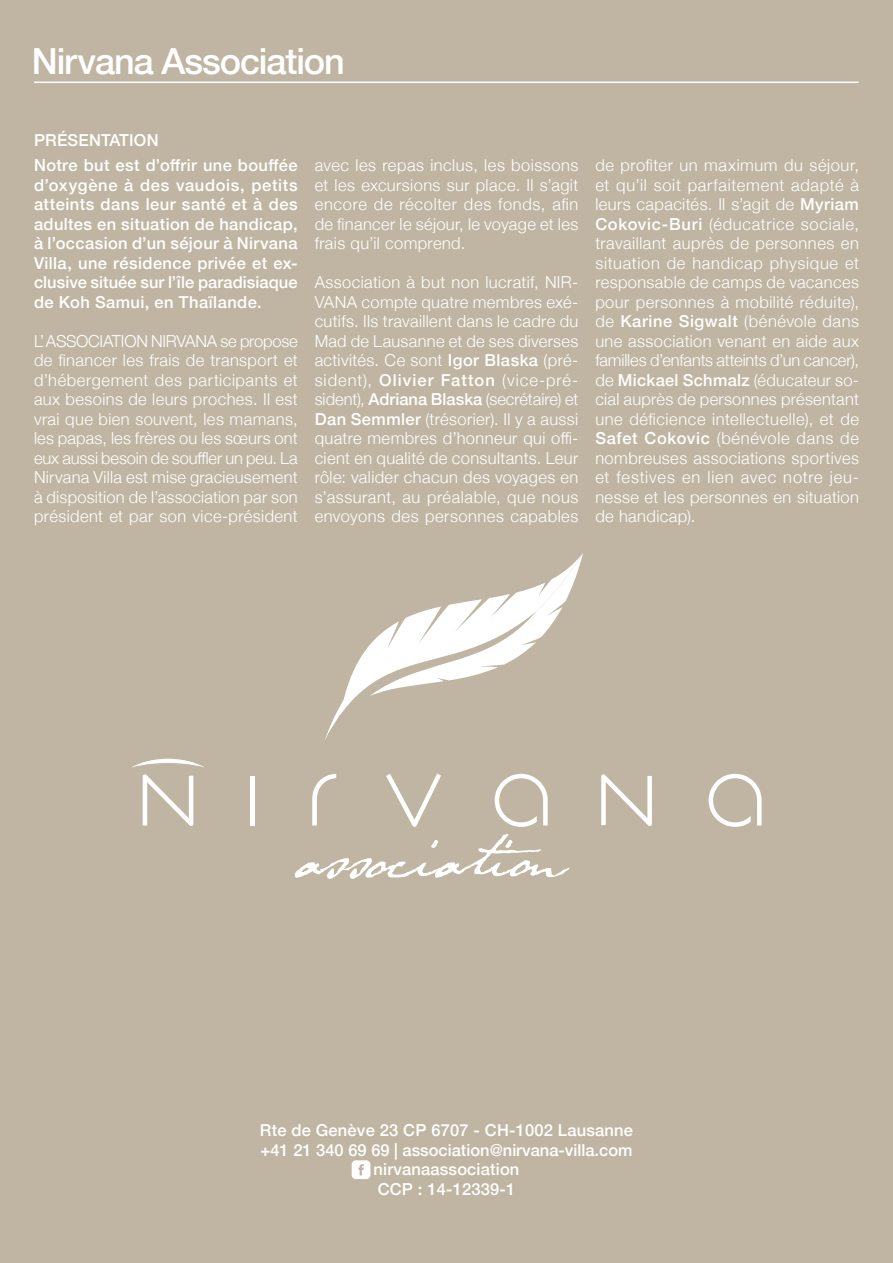
<style>
.page{position:relative;width:893px;height:1263px;background:#c0b5a2}
.page>*{position:absolute;margin:0;border:0;box-sizing:border-box;transform-origin:0 0}
.t1{font:500 36px "Helvetica Neue";letter-spacing:-.03em;color:#fff}
.t2{font:300 16.5px/19.5px "Helvetica Neue";letter-spacing:.025em;color:#fff;text-align:justify}
.t3{font:500 16.5px/19.5px "Helvetica Neue";letter-spacing:.01em;color:#fff;text-align:justify}
.s1{font-weight:500}
</style>
<div class="page">
<hr style="left:34px;top:82px;width:825px;height:1px;background:#fff">
<svg style="left:601px;top:774px;width:51px;height:52px"></svg>
<hr style="left:250px;top:776px;width:4px;height:49px;background:#fff">
<svg style="left:312px;top:774px;width:24px;height:51px"></svg>
<svg style="left:132px;top:759px;width:72px;height:8px"></svg>
<svg style="left:143px;top:774px;width:50px;height:52px"></svg>
<svg style="left:386px;top:773px;width:55px;height:54px"></svg>
<svg style="left:709px;top:774px;width:53px;height:53px"></svg>
<svg style="left:495px;top:774px;width:53px;height:53px"></svg>
<svg style="left:325px;top:646px;width:44px;height:94px"></svg>
<svg style="left:369px;top:553px;width:214px;height:143px"></svg>
<svg style="left:295px;top:834px;width:275px;height:45px"></svg>
<div style="left:352px;top:1160px;width:18px;height:19px;background:#fff;border-radius:4px"></div>
<svg style="left:358px;top:1164px;width:6px;height:11px"></svg>
<h1 class="t1" style="left:32px;top:32px;width:315px">Nir vana Association</h1>
<p class="t3" style="left:34px;top:129px;width:126px">PRÉSENTATION</p>
<p class="t3" style="left:34px;top:154px;width:265px">Notre but est d’offrir une bouffée d’oxygène à des vaudois, petits atteints dans leur santé et à des adultes en situation de handicap, à l’occasion d’un séjour à Nirvana Villa, une résidence privée et ex&shy;clusive située sur l’île paradisiaque de Koh Samui, en Thaïlande.</p>
<p class="t2" style="left:34px;top:330px;width:265px">L’ASSOCIATION NIRVANA se propose de financer les frais de transport et d’hébergement des participants et aux besoins de leurs proches. Il est vrai que bien souvent, les mamans, les papas, les frères ou les sœurs ont eux aussi besoin de souffler un peu. La Nirvana Villa est mise gracieusement à disposition de l’association par son président et par son vice-président</p>
<p class="t2" style="left:315px;top:154px;width:265px">avec les repas inclus, les boissons et les excursions sur place. Il s’agit encore de récolter des fonds, afin de financer le séjour, le voyage et les frais qu’il comprend.</p>
<p class="t2" style="left:315px;top:271px;width:265px">Association à but non lucratif, NIR-VANA compte quatre membres exé&shy;cutifs. Ils travaillent dans le cadre du Mad de Lausanne et de ses diverses activités. Ce sont <span class="s1">Igor Blaska</span> (pré&shy;sident), <span class="s1">Olivier Fatton</span> (vice-pré&shy;sident), <span class="s1">Adriana Blaska</span> (secrétaire) et <span class="s1">Dan Semmler</span> (trésorier). Il y a aussi quatre membres d’honneur qui offi&shy;cient en qualité de consultants. Leur rôle: valider chacun des voyages en s’assurant, au préalable, que nous envoyons des personnes capables</p>
<p class="t2" style="left:595px;top:154px;width:265px">de profiter un maximum du séjour, et qu’il soit parfaitement adapté à leurs capacités. Il s’agit de <span class="s1">Myriam Cokovic-Buri</span> (éducatrice sociale, travaillant auprès de personnes en situation de handicap physique et responsable de camps de vacances pour personnes à mobilité réduite), de <span class="s1">Karine Sigwalt</span> (bénévole dans une association venant en aide aux familles d’enfants atteints d’un cancer), de <span class="s1">Mickael Schmalz</span> (éducateur so&shy;cial auprès de personnes présentant une déficience intellectuelle), et de <span class="s1">Safet Cokovic</span> (bénévole dans de nombreuses associations sportives et festives en lien avec notre jeu&shy;nesse et les personnes en situation de handicap).</p>
<p class="t3" style="left:260px;top:1119px;width:375px;text-align:center">Rte de Genève 23 CP 6707 - CH-1002 Lausanne +41 21 340 69 69 | association@nirvana-villa.com nirvanaassociation<br>CCP : 14-12339-1</p>
</div>
